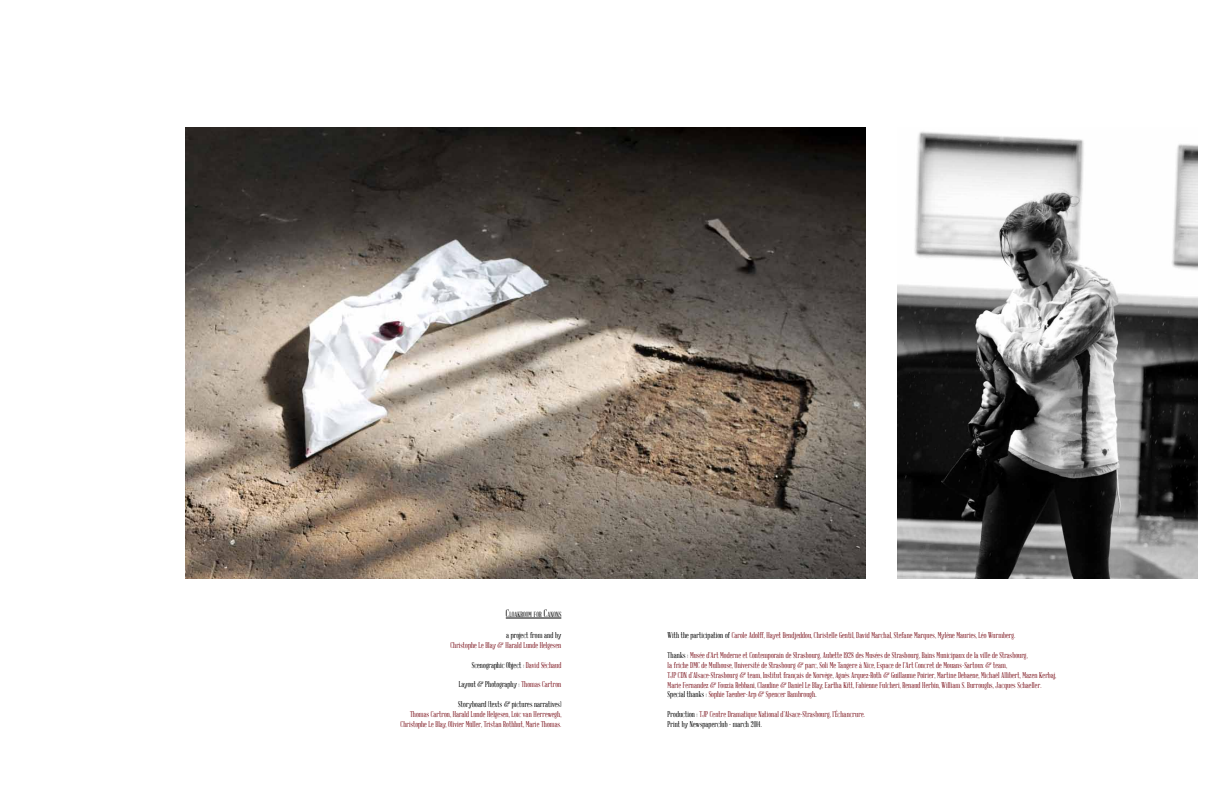
<style>
.page{position:relative;width:1229px;height:808px;background:#fff}
.page>*{position:absolute;margin:0;border:0;box-sizing:border-box;transform-origin:0 0}
.t1{font:8.25px/9.9px "Abraham Lincoln";letter-spacing:.01em;color:#7e1922}
.t2{font:8.25px "Abraham Lincoln";letter-spacing:.01em;color:#000}
.t3{font:7.35px "Abraham Lincoln";letter-spacing:.015em;color:#000}
.s1{font-size:10.5px}
.s2{color:#7e1922}
.s3{color:#000}
</style>
<div class="page">
<img style="left:186px;top:128px;width:679px;height:451px">
<img style="left:898px;top:131px;width:299px;height:447px">
<hr style="left:506px;top:618px;width:55px;height:1px;background:#000">
<p class="t3" style="left:506px;top:611px;width:57px"><span class="s1">C</span>LOAKROOM FOR <span class="s1">C</span>ANONS</p>
<p class="t2" style="left:506px;top:631px;width:57px">a project from and by</p>
<p class="t1" style="left:450px;top:640px;width:112px">Christophe Le Blay &amp; Harald Lunde Helgesen</p>
<p class="t2" style="left:472px;top:660px;width:91px">Scenographic Object : <span class="s2">David Séchaud</span></p>
<p class="t2" style="left:459px;top:680px;width:104px">Layout &amp; Photography : <span class="s2">Thomas Cartron</span></p>
<p class="t2" style="left:458px;top:700px;width:105px">Storyboard (texts &amp; pictures narratives)</p>
<p class="t1" style="left:400px;top:709px;width:162px;text-align:right">Thomas Cartron, Harald Lunde Helgesen, Loïc van Herrewegh,<br>Christophe Le Blay, Olivier Müller, Tristan Rothhut, Marie Thomas.</p>
<p class="t1" style="left:668px;top:630px;width:349px"><span class="s3">With the participation of</span> Carole Adolff, Hayet Bendjeddou, Christelle Gentil, David Marchal, Stefane Marques, Mylène Mauries, Léo Wurmberg.</p>
<p class="t1" style="left:668px;top:650px;width:390px"><span class="s3">Thanks :</span> Musée d’Art Moderne et Contemporain de Strasbourg, Aubette 1928 des Musées de Strasbourg, Bains Municipaux de la ville de Strasbourg,<br>la friche DMC de Mulhouse, Université de Strasbourg &amp; parc, Soli Me Tangere à Nice, Espace de l’Art Concret de Mouans–Sartoux &amp; team,<br>TJP CDN d’Alsace-Strasbourg &amp; team, Institut français de Norvège, Agnès Arquez-Roth &amp; Guillaume Poirier, Martine Debaene, Michaël Allibert, Mazen Kerbaj, Marie Fernandez &amp; Fouzia Rebbani, Claudine &amp; Daniel Le Blay, Eartha Kitt, Fabienne Fulcheri, Renaud Herbin, William S. Burroughs, Jacques Schaeller.<br><span class="s3">Special thanks :</span> Sophie Taeuber-Arp &amp; Spencer Bambrough<span class="s3">.</span></p>
<p class="t1" style="left:668px;top:710px;width:199px"><span class="s3">Production :</span> TJP Centre Dramatique National d’Alsace-Strasbourg, l’Échancrure.<br><span class="s3">Print by Newspaperclub - march 2014.</span></p>
</div>
